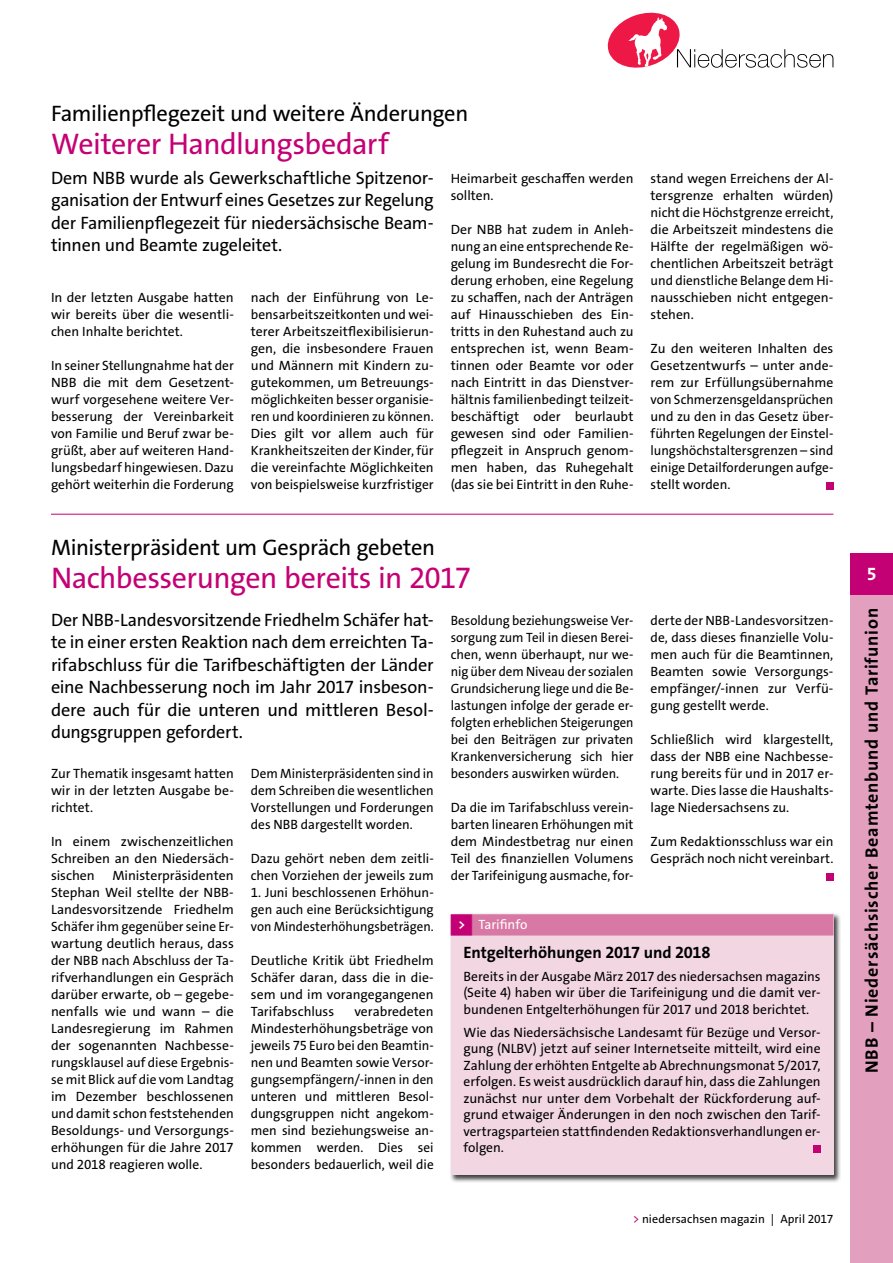
<style>
.page{position:relative;width:893px;height:1263px;background:#fff}
.page>*{position:absolute;margin:0;border:0;box-sizing:border-box;transform-origin:0 0}
.t1{font:30px "The Sans Os F";letter-spacing:-.015em;color:#c40075}
.t2{font:22.5px "The Sans Os F";letter-spacing:-.015em;color:#000}
.t3{font:18px/22.5px "The Sans Os F";letter-spacing:-.015em;color:#000;text-align:justify}
.t4{font:700 18px "The Sans Os F";letter-spacing:.04em;color:#000}
.t5{font:700 18px "The Sans Os F";color:#fff}
.t6{font:700 16.5px "The Sans Os F";letter-spacing:-.01em;color:#000}
.t7{font:13.5px/17px "The Sans Os F";color:#000;text-align:justify}
.t8{font:13.5px/17px "The Sans Os F";color:#000;text-align:justify;scale:.96 1}
.t9{font:13.5px "The Sans Os F";color:#fff}
.t10{font:12px "The Sans Os F";letter-spacing:.005em;color:#000}
.s1{font-family:"Top Numbers";color:#c40075}
.s2{color:#c40075}
</style>
<div class="page">
<div style="left:826px;top:482px;width:7px;height:7px;background:#c40075"></div>
<div style="left:826px;top:873px;width:7px;height:7px;background:#c40075"></div>
<div style="left:449px;top:913px;width:392px;height:270px;background:#000;opacity:.75"></div>
<div style="left:451px;top:914px;width:382px;height:261px;background:#f2d7e3"></div>
<div style="left:472px;top:914px;width:361px;height:21px;background:#d878a4"></div>
<div style="left:455px;top:916px;width:13px;height:17px;background:#fff"></div>
<div style="left:814px;top:1145px;width:7px;height:7px;background:#c40075"></div>
<hr style="left:51px;top:514px;width:782px;height:1px;background:#c40075">
<div style="left:850px;top:553px;width:43px;height:42px;background:#c40075"></div>
<div style="left:850px;top:595px;width:43px;height:668px;background:#e3a0be"></div>
<svg style="left:608px;top:13px;width:225px;height:55px"></svg>
<h2 class="t2" style="left:51px;top:99px;width:419px">Familienpflegezeit und weitere Änderungen</h2>
<h1 class="t1" style="left:51px;top:124px;width:339px">Weiterer Handlungsbedarf</h1>
<h3 class="t3" style="left:51px;top:167px;width:384px">Dem NBB wurde als Gewerkschaftliche Spitzenor&shy;ganisation der Entwurf eines Gesetzes zur Regelung der Familienpflegezeit für niedersächsische Beam&shy;tinnen und Beamte zugeleitet.</h3>
<p class="t7" style="left:51px;top:289px;width:184px">In der letzten Ausgabe hatten wir bereits über die wesentli&shy;chen Inhalte berichtet.</p>
<p class="t7" style="left:51px;top:357px;width:184px">In seiner Stellungnahme hat der NBB die mit dem Gesetzent&shy;wurf vorgesehene weitere Ver&shy;besserung der Vereinbarkeit von Familie und Beruf zwar be&shy;grüßt, aber auf weiteren Hand&shy;lungsbedarf hingewiesen. Dazu gehört weiterhin die Forderung</p>
<p class="t7" style="left:451px;top:170px;width:184px">Heimarbeit geschaffen werden sollten.</p>
<p class="t7" style="left:451px;top:221px;width:184px">Der NBB hat zudem in Anleh&shy;nung an eine entsprechende Re&shy;gelung im Bundesrecht die For&shy;derung erhoben, eine Regelung zu schaffen, nach der Anträgen auf Hinausschieben des Ein&shy;tritts in den Ruhestand auch zu entsprechen ist, wenn Beam&shy;tinnen oder Beamte vor oder nach Eintritt in das Dienstver&shy;hältnis familienbedingt teilzeit&shy;beschäftigt oder beurlaubt gewesen sind oder Familien&shy;pflegzeit in Anspruch genom&shy;men haben, das Ruhegehalt (das sie bei Eintritt in den Ruhe-</p>
<p class="t7" style="left:251px;top:289px;width:184px">nach der Einführung von Le&shy;bensarbeitszeitkonten und wei&shy;terer Arbeitszeitflexibilisierun&shy;gen, die insbesondere Frauen und Männern mit Kindern zu&shy;gutekommen, um Betreuungs&shy;möglichkeiten besser organisie&shy;ren und koordinieren zu können.<br>Dies gilt vor allem auch für Krankheitszeiten der Kinder, für die vereinfachte Möglichkeiten von beispielsweise kurzfristiger</p>
<p class="t7" style="left:651px;top:170px;width:184px">stand wegen Erreichens der Al&shy;tersgrenze erhalten würden) nicht die Höchstgrenze erreicht, die Arbeitszeit mindestens die Hälfte der regelmäßigen wö&shy;chentlichen Arbeitszeit beträgt und dienstliche Belange dem Hi&shy;nausschieben nicht entgegen&shy;stehen.</p>
<p class="t7" style="left:651px;top:340px;width:184px">Zu den weiteren Inhalten des Gesetzentwurfs – unter ande&shy;rem zur Erfüllungsübernahme von Schmerzensgeldansprüchen und zu den in das Gesetz über&shy;führten Regelungen der Einstel&shy;lungshöchstaltersgrenzen – sind einige Detailforderungen aufge&shy;stellt worden.</p>
<h2 class="t2" style="left:51px;top:533px;width:386px">Ministerpräsident um Gespräch gebeten</h2>
<h1 class="t1" style="left:51px;top:559px;width:422px">Nachbesserungen bereits in 2017</h1>
<p class="t3" style="left:51px;top:608px;width:384px">Der NBB-Landesvorsitzende Friedhelm Schäfer hat&shy;te in einer ersten Reaktion nach dem erreichten Ta&shy;rifabschluss für die Tarifbeschäftigten der Länder eine Nachbesserung noch im Jahr 2017 insbeson&shy;dere auch für die unteren und mittleren Besol&shy;dungsgruppen gefordert.</p>
<p class="t7" style="left:51px;top:765px;width:184px">Zur Thematik insgesamt hatten wir in der letzten Ausgabe be&shy;richtet.</p>
<p class="t7" style="left:51px;top:833px;width:184px">In einem zwischenzeitlichen Schreiben an den Niedersäch&shy;sischen</p>
<p class="t8" style="left:451px;top:612px;width:192px">Besoldung beziehungsweise Ver&shy;sorgung zum Teil in diesen Berei&shy;chen, wenn überhaupt, nur we&shy;nig über dem Niveau der sozialen Grundsicherung liege und die Be&shy;lastungen infolge der gerade er&shy;folgten erheblichen Steigerungen bei den Beiträgen zur privaten Krankenversicherung sich hier besonders auswirken würden.</p>
<p class="t7" style="left:451px;top:799px;width:184px">Da die im Tarifabschluss verein&shy;barten linearen Erhöhungen mit dem Mindestbetrag nur einen Teil des finanziellen Volumens der Tarifeinigung ausmache, for-</p>
<p class="t7" style="left:651px;top:612px;width:184px">derte der NBB-Landesvorsitzen&shy;de, dass dieses finanzielle Volu&shy;men auch für die Beamtinnen, Beamten sowie Versorgungs&shy;empfänger/-innen zur Verfü&shy;gung gestellt werde.</p>
<p class="t7" style="left:651px;top:731px;width:184px">Schließlich wird klargestellt, dass der NBB eine Nachbesse&shy;rung bereits für und in 2017 er&shy;warte. Dies lasse die Haushalts&shy;lage Niedersachsens zu.</p>
<p class="t7" style="left:651px;top:833px;width:184px">Zum Redaktionsschluss war ein<br>Gespräch noch nicht vereinbart.</p>
<p class="t8" style="left:251px;top:765px;width:192px">Dem Ministerpräsidenten sind in dem Schreiben die wesentlichen Vorstellungen und Forderungen des NBB dargestellt worden.</p>
<p class="t7" style="left:251px;top:850px;width:184px">Dazu gehört neben dem zeitli&shy;chen Vorziehen der jeweils zum</p>
<p class="t7" style="left:251px;top:884px;width:184px">1. Juni beschlossenen Erhöhun&shy;gen auch eine Berücksichtigung von Mindesterhöhungsbeträgen.</p>
<p class="t7" style="left:251px;top:952px;width:184px">Deutliche Kritik übt Friedhelm Schäfer daran, dass die in die&shy;sem und im vorangegangenen Tarifabschluss</p>
<p class="t7" style="left:51px;top:867px;width:184px;text-indent:61px">Ministerpräsidenten Stephan Weil stellte der NBB-Landesvorsitzende Friedhelm Schäfer ihm gegenüber seine Er&shy;wartung deutlich heraus, dass der NBB nach Abschluss der Ta&shy;rifverhandlungen ein Gespräch darüber erwarte, ob – gegebe&shy;nenfalls wie und wann – die Landesregierung im Rahmen der sogenannten Nachbesse&shy;rungsklausel auf diese Ergebnis&shy;se mit Blick auf die vom Landtag im Dezember beschlossenen und damit schon feststehenden Besoldungs- und Versorgungs&shy;erhöhungen für die Jahre 2017 und 2018 reagieren wolle.</p>
<p class="t9" style="left:451px;top:916px;width:78px"><span class="s1">&lt;</span> Tarifinfo</p>
<p class="t6" style="left:463px;top:942px;width:249px">Entgelterhöhungen 2017 und 2018</p>
<p class="t7" style="left:463px;top:968px;width:359px;line-height:16.5px">Bereits in der Ausgabe März 2017 des niedersachsen magazins (Seite 4) haben wir über die Tarifeinigung und die damit ver&shy;bundenen Entgelterhöhungen für 2017 und 2018 berichtet.</p>
<p class="t7" style="left:463px;top:1024px;width:359px;line-height:16.5px">Wie das Niedersächsische Landesamt für Bezüge und Versor&shy;gung (NLBV) jetzt auf seiner Internetseite mitteilt, wird eine Zahlung der erhöhten Entgelte ab Abrechnungsmonat 5/2017, erfolgen. Es weist ausdrücklich darauf hin, dass die Zahlungen zunächst nur unter dem Vorbehalt der Rückforderung auf&shy;grund etwaiger Änderungen in den noch zwischen den Tarif&shy;vertragsparteien stattfindenden Redaktionsverhandlungen er&shy;folgen.</p>
<p class="t7" style="left:251px;top:1003px;width:184px;text-indent:103px">verabredeten Mindesterhöhungsbeträge von jeweils 75 Euro bei den Beamtin&shy;nen und Beamten sowie Versor&shy;gungsempfängern/-innen in den unteren und mittleren Besol&shy;dungsgruppen nicht angekom&shy;men sind beziehungsweise an&shy;kommen werden. Dies sei besonders bedauerlich, weil die</p>
<p class="t10" style="left:633px;top:1211px;width:202px"><span class="s2">&gt;</span> niedersachsen magazin | April 2017</p>
<h3 class="t5" style="left:867px;top:562px;width:11px">5</h3>
<h3 class="t4" style="left:860px;top:1073px;width:466px;rotate:-90deg">NBB – Niedersächsischer Beamtenbund und Tarifunion</h3>
</div>
